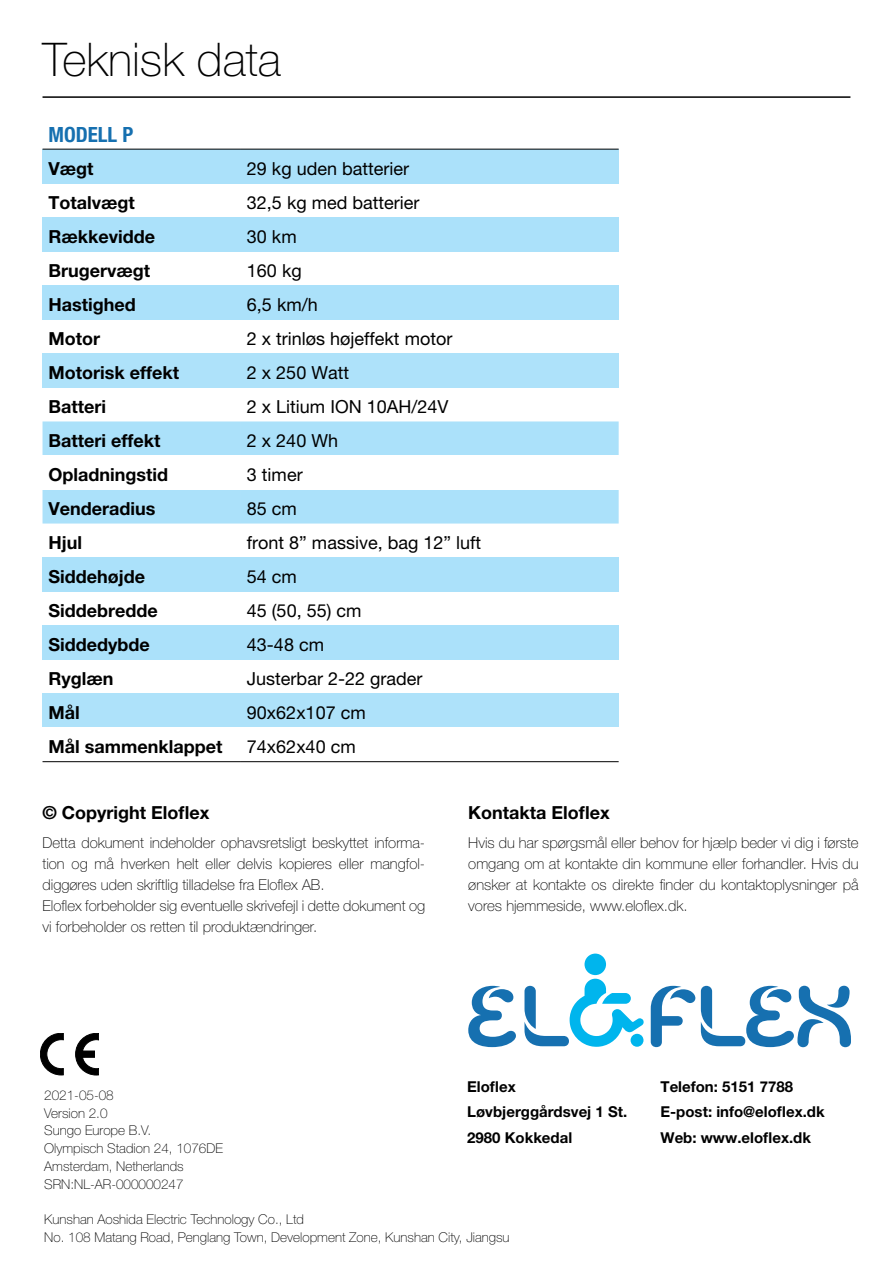
<style>
.page{position:relative;width:893px;height:1263px;background:#fff}
.page>*{position:absolute;margin:0;border:0;box-sizing:border-box;transform-origin:0 0}
.t1{font:100 46.5px "Helvetica Neue LT Pro";color:#000}
.t2{font:700 condensed 21px "Helvetica Neue LT Pro";color:#1670b0}
.t3{font:18px "Helvetica Neue LT Pro";color:#000}
.t4{font:700 18px "Helvetica Neue LT Pro";color:#000}
.t5{font:100 15px/21px "Helvetica Neue LT Pro";color:#000}
.t6{font:700 15px/25.5px "Helvetica Neue LT Pro";color:#000}
.t7{font:100 13.5px/17.7px "Helvetica Neue LT Pro";color:#000}
</style>
<div class="page">
<svg style="left:468px;top:986px;width:48px;height:61px"></svg>
<svg style="left:651px;top:986px;width:44px;height:61px"></svg>
<svg style="left:701px;top:986px;width:150px;height:61px"></svg>
<div style="left:584px;top:953px;width:22px;height:22px;background:#00b5ed;border-radius:50%"></div>
<svg style="left:524px;top:979px;width:120px;height:68px"></svg>
<hr style="left:43px;top:96px;width:807px;height:2px;background:#000">
<div style="left:43px;top:149px;width:198px;height:34px;background:#abe1fa"></div>
<div style="left:241px;top:149px;width:378px;height:34px;background:#abe1fa"></div>
<div style="left:43px;top:217px;width:198px;height:34px;background:#abe1fa"></div>
<div style="left:241px;top:217px;width:378px;height:34px;background:#abe1fa"></div>
<div style="left:43px;top:285px;width:198px;height:34px;background:#abe1fa"></div>
<div style="left:241px;top:285px;width:378px;height:34px;background:#abe1fa"></div>
<div style="left:43px;top:353px;width:198px;height:34px;background:#aee2fa"></div>
<div style="left:241px;top:353px;width:378px;height:34px;background:#aee2fa"></div>
<div style="left:43px;top:421px;width:576px;height:102px;background:#abe1fa"></div>
<div style="left:43px;top:455px;width:198px;height:34px;background:#fff"></div>
<div style="left:241px;top:455px;width:378px;height:34px;background:#fff"></div>
<div style="left:43px;top:558px;width:198px;height:34px;background:#abe1fa"></div>
<div style="left:241px;top:558px;width:378px;height:34px;background:#abe1fa"></div>
<div style="left:43px;top:626px;width:198px;height:34px;background:#abe1fa"></div>
<div style="left:241px;top:626px;width:378px;height:34px;background:#abe1fa"></div>
<div style="left:43px;top:694px;width:198px;height:34px;background:#aee2fa"></div>
<div style="left:241px;top:694px;width:378px;height:34px;background:#aee2fa"></div>
<hr style="left:43px;top:149px;width:198px;height:1px;background:#000">
<hr style="left:241px;top:149px;width:378px;height:1px;background:#000">
<hr style="left:43px;top:761px;width:198px;height:1px;background:#000">
<hr style="left:241px;top:761px;width:378px;height:1px;background:#000">
<svg style="left:76px;top:1033px;width:23px;height:42px"></svg>
<svg style="left:40px;top:1033px;width:23px;height:42px"></svg>
<h1 class="t1" style="left:43px;top:33px;width:240px">Teknisk data</h1>
<h2 class="t2" style="left:49px;top:122px;width:86px">MODELL P</h2>
<p class="t4" style="left:49px;top:157px;width:46px">Vægt</p>
<p class="t3" style="left:247px;top:158px;width:164px">29 kg uden batterier</p>
<p class="t4" style="left:49px;top:191px;width:88px">Totalvægt</p>
<p class="t3" style="left:247px;top:192px;width:174px">32,5 kg med batterier</p>
<p class="t4" style="left:49px;top:225px;width:108px">Rækkevidde</p>
<p class="t3" style="left:247px;top:226px;width:51px">30 km</p>
<p class="t4" style="left:49px;top:259px;width:103px">Brugervægt</p>
<p class="t3" style="left:247px;top:260px;width:56px">160 kg</p>
<p class="t4" style="left:49px;top:293px;width:89px">Hastighed</p>
<p class="t3" style="left:247px;top:294px;width:72px">6,5 km/h</p>
<p class="t4" style="left:49px;top:327px;width:53px">Motor</p>
<p class="t3" style="left:247px;top:328px;width:207px">2 x trinløs højeffekt motor</p>
<p class="t4" style="left:49px;top:361px;width:132px">Motorisk effekt</p>
<p class="t3" style="left:247px;top:362px;width:104px">2 x 250 Watt</p>
<p class="t4" style="left:49px;top:396px;width:59px">Batteri</p>
<p class="t3" style="left:247px;top:396px;width:203px">2 x Litium ION 10AH/24V</p>
<p class="t4" style="left:49px;top:430px;width:113px">Batteri effekt</p>
<p class="t3" style="left:247px;top:430px;width:93px">2 x 240 Wh</p>
<p class="t4" style="left:49px;top:464px;width:121px">Opladningstid</p>
<p class="t3" style="left:247px;top:464px;width:57px">3 timer</p>
<p class="t4" style="left:49px;top:498px;width:108px">Venderadius</p>
<p class="t3" style="left:247px;top:498px;width:52px">85 cm</p>
<p class="t4" style="left:49px;top:532px;width:35px">Hjul</p>
<p class="t3" style="left:247px;top:532px;width:236px">front 8” massive, bag 12” luft</p>
<p class="t4" style="left:49px;top:566px;width:98px">Siddehøjde</p>
<p class="t3" style="left:247px;top:566px;width:52px">54 cm</p>
<p class="t4" style="left:49px;top:600px;width:111px">Siddebredde</p>
<p class="t3" style="left:247px;top:600px;width:116px">45 (50, 55) cm</p>
<p class="t4" style="left:49px;top:634px;width:103px">Siddedybde</p>
<p class="t3" style="left:247px;top:634px;width:79px">43-48 cm</p>
<p class="t4" style="left:49px;top:668px;width:66px">Ryglæn</p>
<p class="t3" style="left:247px;top:668px;width:177px">Justerbar 2-22 grader</p>
<p class="t4" style="left:49px;top:702px;width:33px">Mål</p>
<p class="t3" style="left:247px;top:702px;width:120px">90x62x107 cm</p>
<p class="t4" style="left:49px;top:736px;width:175px">Mål sammenklappet</p>
<p class="t3" style="left:247px;top:736px;width:110px">74x62x40 cm</p>
<p class="t4" style="left:43px;top:801px;width:169px">© Copyright Eloflex</p>
<p class="t5" style="left:43px;top:832px;width:384px">Detta dokument indeholder ophavsretsligt beskyttet informa&shy;tion og må hverken helt eller delvis kopieres eller mangfol&shy;diggøres uden skriftlig tilladelse fra Eloflex AB.<br>Eloflex forbeholder sig eventuelle skrivefejl i dette dokument og vi forbeholder os retten til produktændringer.</p>
<p class="t4" style="left:468px;top:801px;width:143px">Kontakta Eloflex</p>
<p class="t5" style="left:468px;top:832px;width:392px;text-align:justify">Hvis du har spørgsmål eller behov for hjælp beder vi dig i første omgang om at kontakte din kommune eller forhandler. Hvis du ønsker at kontakte os direkte finder du kontaktoplysninger på vores hjemmeside, www.eloflex.dk.</p>
<p class="t6" style="left:467px;top:1073px;width:162px">Eloflex<br>Løvbjerggårdsvej 1 St.<br>2980 Kokkedal</p>
<p class="t6" style="left:660px;top:1073px;width:166px">Telefon: 5151 7788<br>E-post: info@eloflex.dk<br>Web: www.eloflex.dk</p>
<p class="t7" style="left:44px;top:1086px;width:180px">2021-05-08<br>Version 2.0<br>Sungo Europe B.V.<br>Olympisch Stadion 24, 1076DE<br>Amsterdam, Netherlands<br>SRN:NL-AR-000000247</p>
<p class="t7" style="left:44px;top:1210px;width:467px">Kunshan Aoshida Electric Technology Co., Ltd<br>No. 108 Matang Road, Penglang Town, Development Zone, Kunshan City, Jiangsu</p>
</div>
